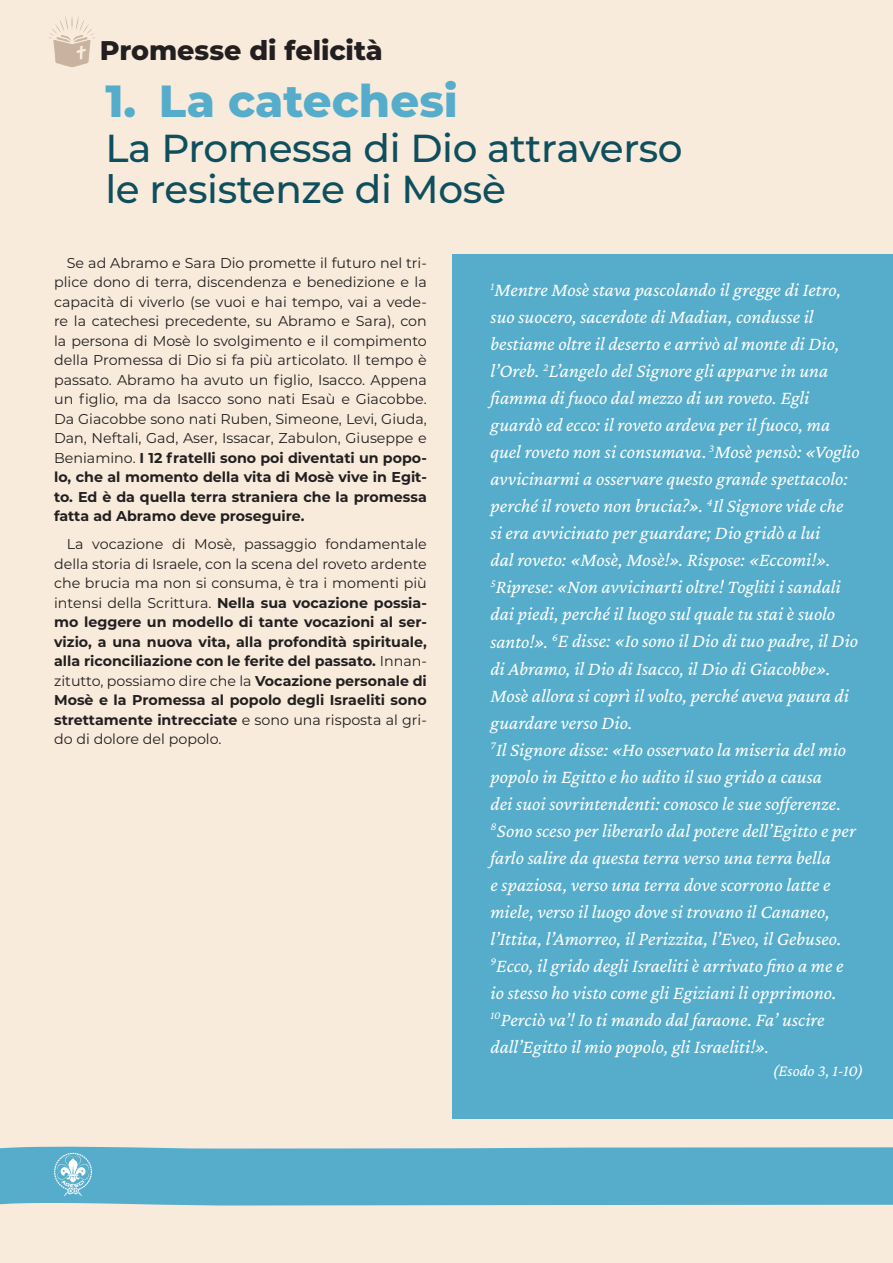
<style>
.page{position:relative;width:893px;height:1263px;background:#f8ebdc}
.page>*{position:absolute;margin:0;border:0;box-sizing:border-box;transform-origin:0 0}
.t1{font:800 45px "Montserrat";color:#55adcb}
.t2{font:500 39px/40.5px "Montserrat";letter-spacing:-.01em;color:#0f4f5d}
.t3{font:800 27px "Montserrat";color:#231f20}
.t4{font:italic 19.5px/27px "Crimson Pro";color:#fff}
.t5{font:italic 16.5px "Crimson Pro";letter-spacing:.005em;color:#fff}
.t6{font:14.25px/19.5px "Montserrat";color:#231f20;text-align:justify}
.t7{font:700 14.25px/19.5px "Montserrat";color:#231f20;text-align:justify}
.s1{font-weight:700}
.s2{font-weight:400}
</style>
<div class="page">
<div style="left:452px;top:254px;width:441px;height:864px;background:#55adcb"></div>
<div style="left:0;top:1146px;width:893px;height:60px;background:#55adcb"></div>
<svg style="left:54px;top:1153px;width:38px;height:43px;background:#84c3d9"></svg>
<img style="left:49px;top:16px;width:46px;height:51px">
<h3 class="t3" style="left:100px;top:30px;width:285px">Promesse di felicità</h3>
<h1 class="t1" style="left:105px;top:68px;width:354px">1. La catechesi</h1>
<h2 class="t2" style="left:105px;top:127px;width:579px">La Promessa di Dio attraverso le resistenze di Mosè</h2>
<p class="t6" style="left:54px;top:253px;width:374px;text-indent:13px">Se ad Abramo e Sara Dio promette il futuro nel tri&shy;plice dono di terra, discendenza e benedizione e la capacità di viverlo (se vuoi e hai tempo, vai a vede&shy;re la catechesi precedente, su Abramo e Sara), con la persona di Mosè lo svolgimento e il compimento della Promessa di Dio si fa più articolato. Il tempo è passato. Abramo ha avuto un figlio, Isacco. Appena un figlio, ma da Isacco sono nati Esaù e Giacobbe.<br>Da Giacobbe sono nati Ruben, Simeone, Levi, Giuda, Dan, Neftali, Gad, Aser, Issacar, Zabulon, Giuseppe e Beniamino. <span class="s1">I 12 fratelli sono poi diventati un popo&shy;lo, che al momento della vita di Mosè vive in Egit&shy;to. Ed è da quella terra straniera che la promessa fatta ad Abramo deve proseguire.</span></p>
<p class="t7" style="left:54px;top:534px;width:374px;text-indent:13px"><span class="s2">La vocazione di Mosè, passaggio fondamentale della storia di Israele, con la scena del roveto ardente che brucia ma non si consuma, è tra i momenti più intensi della Scrittura.</span> Nella sua vocazione possia&shy;mo leggere un modello di tante vocazioni al ser&shy;vizio, a una nuova vita, alla profondità spirituale, alla riconciliazione con le ferite del passato. <span class="s2">Innan&shy;zitutto, possiamo dire che la</span> Vocazione personale di Mosè e la Promessa al popolo degli Israeliti sono strettamente intrecciate <span class="s2">e sono una risposta al gri&shy;do di dolore del popolo.</span></p>
<p class="t4" style="left:490px;top:276px;width:371px"><sup>1</sup>Mentre Mosè stava pascolando il gregge di Ietro, suo suocero, sacerdote di Madian, condusse il bestiame oltre il deserto e arrivò al monte di Dio, l’Oreb. <sup>2</sup>L’angelo del Signore gli apparve in una fiamma di fuoco dal mezzo di un roveto. Egli guardò ed ecco: il roveto ardeva per il fuoco, ma quel roveto non si consumava. <sup>3</sup>Mosè pensò: «Voglio avvicinarmi a osservare questo grande spettacolo: perché il roveto non brucia?». <sup>4</sup>Il Signore vide che si era avvicinato per guardare; Dio gridò a lui<br>dal roveto: «Mosè, Mosè!». Rispose: «Eccomi!».<br><sup>5</sup>Riprese: «Non avvicinarti oltre! Togliti i sandali dai piedi, perché il luogo sul quale tu stai è suolo santo!». <sup>6</sup>E disse: «Io sono il Dio di tuo padre, il Dio di Abramo, il Dio di Isacco, il Dio di Giacobbe».<br>Mosè allora si coprì il volto, perché aveva paura di guardare verso Dio.<br><sup>7</sup>Il Signore disse: «Ho osservato la miseria del mio popolo in Egitto e ho udito il suo grido a causa<br>dei suoi sovrintendenti: conosco le sue sofferenze.<br><sup>8</sup>Sono sceso per liberarlo dal potere dell’Egitto e per farlo salire da questa terra verso una terra bella<br>e spaziosa, verso una terra dove scorrono latte e miele, verso il luogo dove si trovano il Cananeo, l’Ittita, l’Amorreo, il Perizzita, l’Eveo, il Gebuseo.<br><sup>9</sup>Ecco, il grido degli Israeliti è arrivato fino a me e io stesso ho visto come gli Egiziani li opprimono.<br><sup>10</sup>Perciò va’! Io ti mando dal faraone. Fa’ uscire dall’Egitto il mio popolo, gli Israeliti!».</p>
<p class="t5" style="left:773px;top:1060px;width:92px">(Esodo 3, 1-10)</p>
</div>
